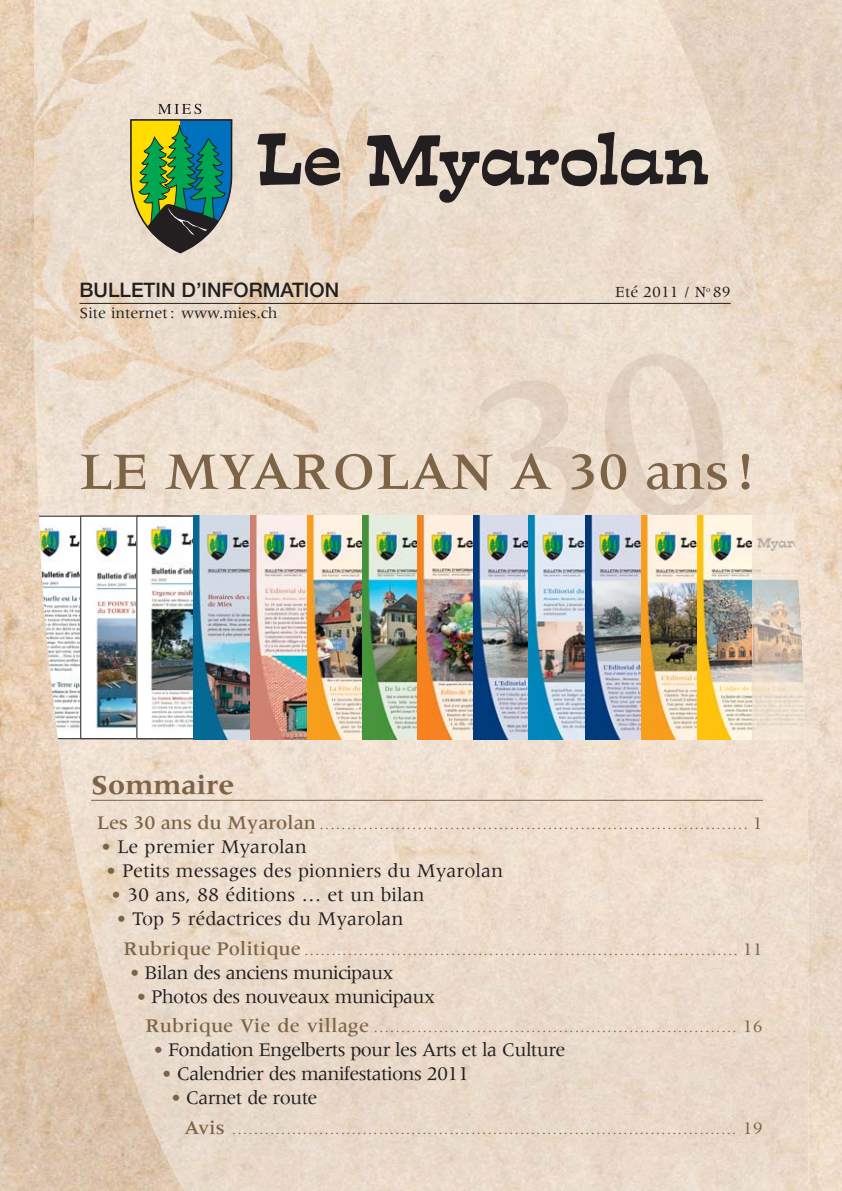
<style>
.page{position:relative;width:842px;height:1191px;background:#fff}
.page>*{position:absolute;margin:0;border:0;box-sizing:border-box;transform-origin:0 0}
.t1{font:500 54px "Meridien";color:#7e6447}
.t2{font:700 28px "Meridien";color:#7e6447}
.t3{font:20px "Meridien";letter-spacing:-.035em;color:#231f20}
.t4{font:20px "Meridien";color:#231f20}
.t5{font:500 20px "Helvetica Neue LT Std";color:#231f20}
.t6{font:16px "Meridien";color:#231f20}
.t7{font:14px "Meridien";color:#7e6447}
.s1{font-weight:500;font-size:20px}
.s2{font-size:18px}
.s3{color:#7e6447}
</style>
<div class="page">
<img style="left:195px;top:0;width:452px;height:1191px">
<img style="left:195px;top:0;width:290px;height:516px">
<svg style="left:195px;top:104px;width:38px;height:151px;background:#4e8e93"></svg>
<svg style="left:257px;top:133px;width:83px;height:55px;background:#978a80"></svg>
<svg style="left:367px;top:132px;width:280px;height:71px;background:#aba095"></svg>
<hr style="left:79px;top:303px;width:651px;height:1px;background:#231f20">
<hr style="left:91px;top:800px;width:672px;height:1px;background:#7e6447">
<img style="left:604px;top:354px;width:43px;height:162px">
<img style="left:479px;top:380px;width:116px;height:136px">
<img style="left:195px;top:516px;width:55px;height:223px">
<img style="left:250px;top:516px;width:57px;height:223px">
<img style="left:307px;top:516px;width:56px;height:223px">
<img style="left:363px;top:516px;width:55px;height:223px">
<img style="left:418px;top:516px;width:55px;height:223px">
<img style="left:473px;top:516px;width:56px;height:223px">
<img style="left:529px;top:516px;width:56px;height:223px">
<img style="left:585px;top:516px;width:56px;height:223px">
<img style="left:641px;top:516px;width:6px;height:223px">
<svg style="left:186px;top:0;width:9px;height:1191px;background:#c2c5be"></svg>
<img style="left:0;top:0;width:186px;height:1191px">
<svg style="left:647px;top:0;width:9px;height:1191px;background:#e4cfb5"></svg>
<img style="left:656px;top:0;width:186px;height:1191px">
<h3 class="t5" style="left:79px;top:278px;width:261px">BULLETIN D’INFORMATION</h3>
<p class="t6" style="left:615px;top:286px;width:117px">Eté 2011 / N<sup>o</sup> 89</p>
<p class="t6" style="left:79px;top:307px;width:200px">Site internet: www.mies.ch</p>
<h1 class="t1" style="left:80px;top:450px;width:676px">LE MYAROLAN A 30 ans !</h1>
<h2 class="t2" style="left:91px;top:773px;width:145px">Sommaire</h2>
<p class="t7" style="left:97px;top:819px;width:667px"><span class="s1">Les 30 ans du Myarolan</span> ............................................................................... <span class="s2">1</span></p>
<h3 class="t4" style="left:101px;top:838px;width:207px"><span class="s3">•</span> Le premier Myarolan</h3>
<h3 class="t4" style="left:106px;top:862px;width:399px"><span class="s3">•</span> Petits messages des pionniers du Myarolan</h3>
<h3 class="t4" style="left:111px;top:886px;width:315px"><span class="s3">•</span> 30 ans, 88 éditions … et un bilan</h3>
<h3 class="t4" style="left:116px;top:910px;width:289px"><span class="s3">•</span> Top 5 rédactrices du Myarolan</h3>
<p class="t7" style="left:124px;top:944px;width:641px"><span class="s1">Rubrique Politique</span> ................................................................................ <span class="s2">11</span></p>
<h3 class="t3" style="left:130px;top:964px;width:265px"><span class="s3">•</span> Bilan des anciens municipaux</h3>
<h3 class="t3" style="left:136px;top:988px;width:300px"><span class="s3">•</span> Photos des nouveaux municipaux</h3>
<p class="t7" style="left:145px;top:1022px;width:619px"><span class="s1">Rubrique Vie de village</span> ................................................................... <span class="s2">16</span></p>
<h3 class="t3" style="left:153px;top:1042px;width:414px"><span class="s3">•</span> Fondation Engelberts pour les Arts et la Culture</h3>
<h3 class="t3" style="left:162px;top:1066px;width:309px"><span class="s3">•</span> Calendrier des manifestations 2011</h3>
<h3 class="t3" style="left:171px;top:1090px;width:148px"><span class="s3">•</span> Carnet de route</h3>
<p class="t7" style="left:184px;top:1124px;width:580px"><span class="s1">Avis</span> ............................................................................................. <span class="s2">19</span></p>
</div>
